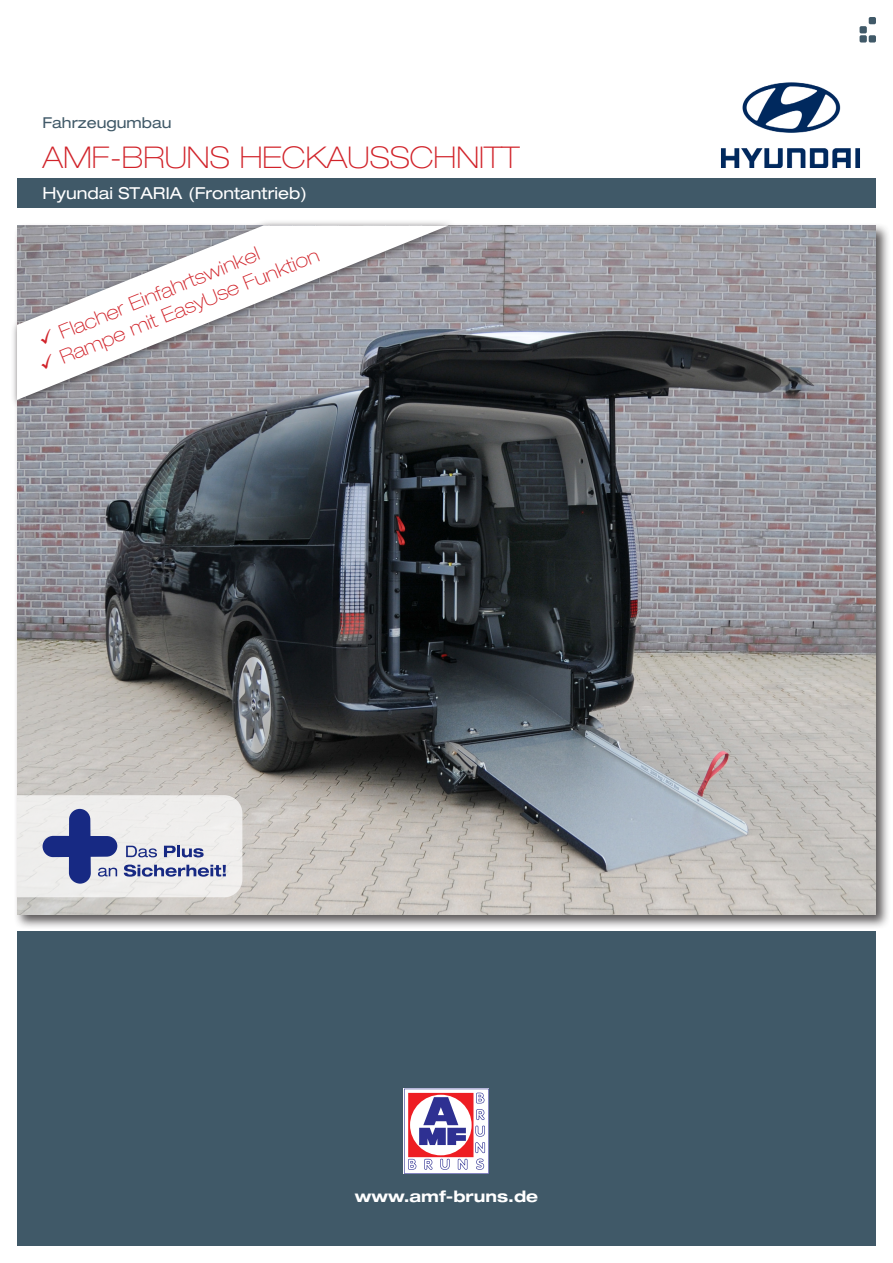
<style>
.page{position:relative;width:893px;height:1263px;background:#fff}
.page>*{position:absolute;margin:0;border:0;box-sizing:border-box;transform-origin:0 0}
.t1{font:100 expanded 30px "Helvetica Neue LT Std";color:#d1232a}
.t2{font:100 expanded 19.5px "Helvetica Neue LT Std";color:#d1232a}
.t3{font:expanded 16.5px "Helvetica Neue LT Std";color:#fff}
.t4{font:700 expanded 15.75px "Helvetica Neue LT Std";color:#fff}
.t5{font:expanded 15px "Helvetica Neue LT Std";color:#405968}
</style>
<div class="page">
<div style="left:17px;top:179px;width:859px;height:29px;background:#405968"></div>
<div style="left:17px;top:931px;width:859px;height:315px;background:#405968"></div>
<svg style="left:404px;top:1089px;width:85px;height:85px;background:#c9a4bd"></svg>
<div style="left:869px;top:17px;width:7px;height:7px;background:#405968;border-radius:2px"></div>
<div style="left:859px;top:26px;width:8px;height:7px;background:#405968;border-radius:2px"></div>
<div style="left:859px;top:35px;width:8px;height:8px;background:#405968;border-radius:2px"></div>
<div style="left:869px;top:35px;width:7px;height:8px;background:#405968;border-radius:2px"></div>
<div style="left:14px;top:222px;width:877px;height:707px;background:#231f20;opacity:.75"></div>
<img style="left:17px;top:225px;width:859px;height:689px">
<svg style="left:17px;top:795px;width:225px;height:102px;background:#ced0dc"></svg>
<img style="left:721px;top:82px;width:139px;height:86px">
<div style="left:10px;top:219px;width:447px;height:190px;background:#231f20;opacity:.6"></div>
<svg style="left:17px;top:225px;width:432px;height:175px"></svg>
<p class="t5" style="left:43px;top:113px;width:130px">Fahrzeugumbau</p>
<p class="t1" style="left:43px;top:139px;width:479px">AMF-BRUNS HECKAUSSCHNITT</p>
<p class="t3" style="left:43px;top:183px;width:266px">Hyundai STARIA (Frontantrieb)</p>
<p class="t2" style="left:35px;top:330px;width:237px;rotate:-22deg">✓ Flacher Einfahrtswinkel</p>
<p class="t2" style="left:36px;top:355px;width:301px;rotate:-22deg">✓ Rampe mit EasyUse Funktion</p>
<p class="t4" style="left:355px;top:1187px;width:185px">www.amf-bruns.de</p>
</div>
